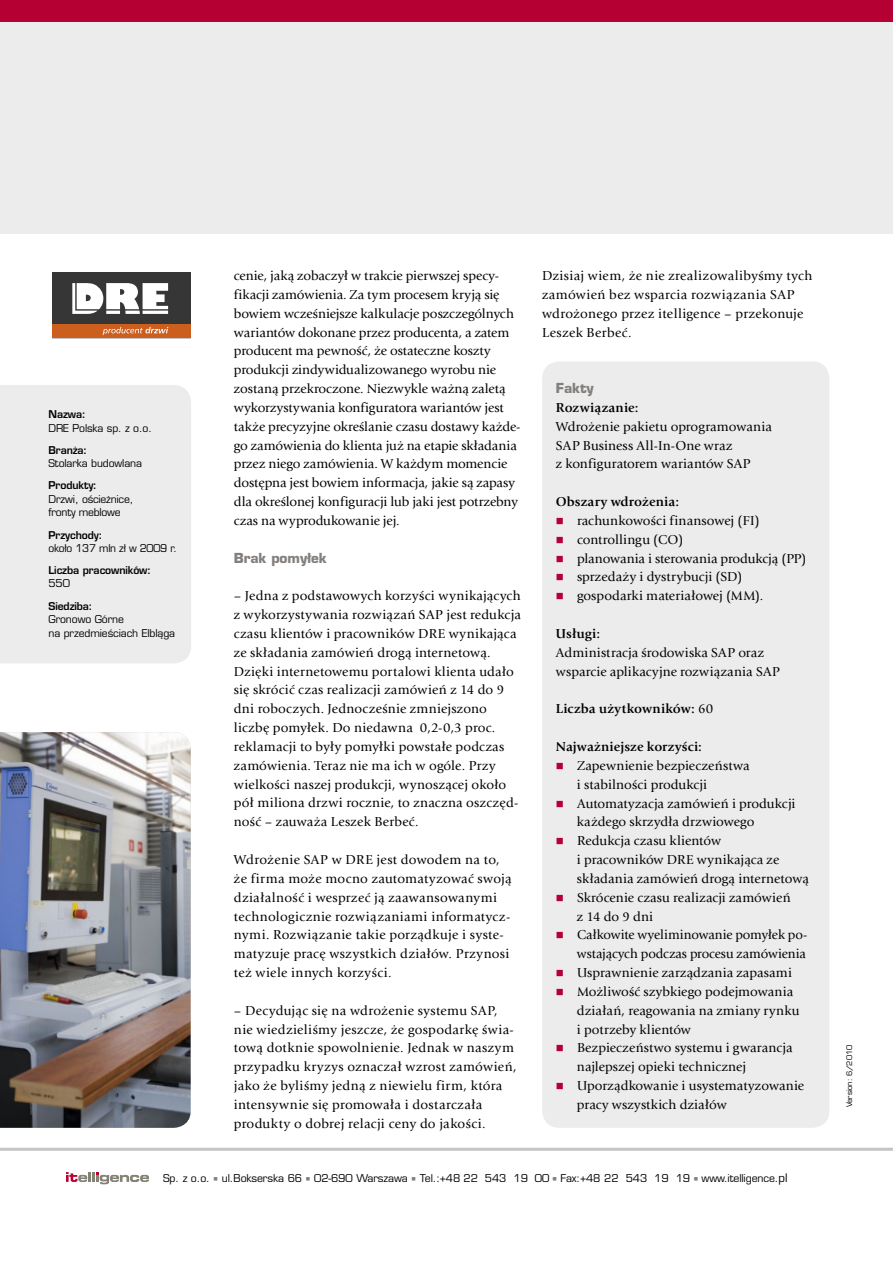
<style>
.page{position:relative;width:893px;height:1263px;background:#fff}
.page>*{position:absolute;margin:0;border:0;box-sizing:border-box;transform-origin:0 0}
.t1{font:13.5px/18.9px "Giovanni LTCE";letter-spacing:.01em;color:#000}
.t2{font:13.5px/18.9px "Giovanni LTCE";letter-spacing:.03em;color:#000}
.t3{font:700 13.5px "Giovanni LTCE";letter-spacing:.015em;color:#000}
.t4{font:700 13.5px "Eurostile LTCE";letter-spacing:-.005em;color:#837f7c}
.t5{font:500 10.5px/13.5px "Eurostile LTCE";letter-spacing:-.01em;color:#000}
.t6{font:600 10.5px "Eurostile LTCE";letter-spacing:-.01em;color:#000}
.t7{font:500 7.5px "Eurostile LTCE";letter-spacing:-.005em;color:#000}
.s1{font-weight:400}
.s2{color:#837f7c}
.s3{font-size:11.55px}
</style>
<div class="page">
<div style="left:0;top:0;width:893px;height:234px;background:#ececed"></div>
<div style="left:0;top:0;width:893px;height:21px;background:#b50034"></div>
<div style="left:0;top:386px;width:191px;height:277px;background:#ececed"></div>
<div style="left:542px;top:361px;width:287px;height:767px;background:#ececed;border-radius:17px"></div>
<hr style="left:0;top:1148px;width:893px;height:3px;background:#c5c5c7">
<div style="left:52px;top:272px;width:139px;height:53px;background:#373636"></div>
<div style="left:52px;top:325px;width:139px;height:13px;background:#cc5e1e"></div>
<svg style="left:72px;top:283px;width:96px;height:31px"></svg>
<svg style="left:103px;top:327px;width:65px;height:8px"></svg>
<img style="left:0;top:732px;width:191px;height:396px">
<svg style="left:66px;top:1172px;width:83px;height:12px"></svg>
<p class="t6" style="left:49px;top:408px;width:39px">Nazwa:</p>
<p class="t5" style="left:49px;top:421px;width:105px">DRE Polska sp. z o.o.</p>
<p class="t6" style="left:49px;top:443px;width:40px">Branża:</p>
<p class="t5" style="left:49px;top:457px;width:95px">Stolarka budowlana</p>
<p class="t6" style="left:49px;top:479px;width:50px">Produkty:</p>
<p class="t5" style="left:49px;top:492px;width:86px">Drzwi, ościeżnice, fronty meblowe</p>
<p class="t6" style="left:49px;top:528px;width:56px">Przychody:</p>
<p class="t5" style="left:49px;top:541px;width:130px">około 137 mln zł w 2009 r.</p>
<p class="t6" style="left:49px;top:563px;width:104px">Liczba pracowników:</p>
<p class="t5" style="left:49px;top:577px;width:23px">550</p>
<p class="t6" style="left:49px;top:599px;width:46px">Siedziba:</p>
<p class="t5" style="left:49px;top:612px;width:128px">Gronowo Górne<br>na przedmieściach Elbląga</p>
<p class="t1" style="left:234px;top:266px;width:288px">cenie, jaką zobaczył w trakcie pierwszej specy&shy;fikacji zamówienia. Za tym procesem kryją się bowiem wcześniejsze kalkulacje poszczególnych wariantów dokonane przez producenta, a zatem producent ma pewność, że ostateczne koszty produkcji zindywidualizowanego wyrobu nie zostaną przekroczone. Niezwykle ważną zaletą wykorzystywania konfiguratora wariantów jest także precyzyjne określanie czasu dostawy każde&shy;go zamówienia do klienta już na etapie składania przez niego zamówienia. W każdym momencie dostępna jest bowiem informacja, jakie są zapasy dla określonej konfiguracji lub jaki jest potrzebny czas na wyprodukowanie jej.</p>
<p class="t4" style="left:234px;top:549px;width:95px">Brak pomyłek</p>
<p class="t1" style="left:234px;top:586px;width:289px">– Jedna z podstawowych korzyści wynikających z wykorzystywania rozwiązań SAP jest redukcja czasu klientów i pracowników DRE wynikająca ze składania zamówień drogą internetową.<br>Dzięki internetowemu portalowi klienta udało się skrócić czas realizacji zamówień z 14 do 9 dni roboczych. Jednocześnie zmniejszono liczbę pomyłek. Do niedawna 0,2-0,3 proc. reklamacji to były pomyłki powstałe podczas zamówienia. Teraz nie ma ich w ogóle. Przy wielkości naszej produkcji, wynoszącej około pół miliona drzwi rocznie, to znaczna oszczęd&shy;ność – zauważa Leszek -Berbeć.</p>
<p class="t2" style="left:234px;top:850px;width:279px">Wdrożenie SAP w DRE jest dowodem na to, że firma może mocno zautomatyzować swoją działalność i wesprzeć ją zaawansowanymi technologicznie rozwiązaniami informatycz&shy;nymi. Rozwiązanie takie porządkuje i syste&shy;matyzuje pracę wszystkich działów. Przynosi też wiele innych korzyści.</p>
<p class="t1" style="left:234px;top:1001px;width:284px">– Decydując się na wdrożenie systemu SAP, nie wiedzieliśmy jeszcze, że gospodarkę świa&shy;tową dotknie spowolnienie. Jednak w naszym przypadku kryzys oznaczał wzrost zamówień, jako że byliśmy jedną z niewielu firm, która intensywnie się promowała i dostarczała produkty o dobrej relacji ceny do jakości.</p>
<p class="t2" style="left:542px;top:266px;width:272px">Dzisiaj wiem, że nie zrealizowalibyśmy tych zamówień bez wsparcia rozwiązania SAP wdrożonego przez itelligence – przekonuje Leszek Berbeć.</p>
<p class="t4" style="left:556px;top:380px;width:39px">Fakty</p>
<p class="t3" style="left:556px;top:399px;width:84px">Rozwiązanie:</p>
<p class="t1" style="left:556px;top:417px;width:217px">Wdrożenie pakietu oprogramowania<br>SAP Business All-In-One wraz<br>z konfiguratorem wariantów SAP</p>
<p class="t3" style="left:556px;top:494px;width:125px">Obszary wdrożenia:</p>
<p class="t1" style="left:577px;top:511px;width:231px">rachunkowości finansowej (FI) controllingu (CO)<br>planowania i sterowania produkcją (PP) sprzedaży i dystrybucji (SD) gospodarki materiałowej (MM).</p>
<p class="t3" style="left:556px;top:625px;width:46px">Usługi:</p>
<p class="t1" style="left:556px;top:643px;width:225px">Administracja środowiska SAP oraz wsparcie aplikacyjne rozwiązania SAP</p>
<p class="t3" style="left:556px;top:701px;width:159px">Liczba użytkowników: <span class="s1">60</span></p>
<p class="t3" style="left:556px;top:738px;width:148px">Najważniejsze korzyści:</p>
<p class="t1" style="left:577px;top:756px;width:233px">Zapewnienie bezpieczeństwa<br>i stabilności produkcji<br>Automatyzacja zamówień i produkcji każdego skrzydła drzwiowego<br>Redukcja czasu klientów<br>i pracowników DRE wynikająca ze składania zamówień drogą internetową<br>Skrócenie czasu realizacji zamówień<br>z 14 do 9 dni<br>Całkowite wyeliminowanie pomyłek po&shy;wstających podczas procesu zamówienia<br>Usprawnienie zarządzania zapasami<br>Możliwość szybkiego podejmowania działań, reagowania na zmiany rynku<br>i potrzeby klientów<br>Bezpieczeństwo systemu i gwarancja najlepszej opieki technicznej<br>Uporządkowanie i usystematyzowanie pracy wszystkich działów</p>
<p class="t5" style="left:163px;top:1172px;width:626px">Sp. z o.o. <span class="s2">■</span> ul.Bokserska 66 <span class="s2">■</span> 02-690 Warszawa <span class="s2">■</span> Tel.:+48 22 543 19 00 <span class="s2">■</span> Fax:+48 22 543 19 19 <span class="s2">■</span> www.itelligence.<span class="s3">pl</span></p>
<p class="t7" style="left:845px;top:1107px;width:64px;rotate:-90deg">Version: 6/2010</p>
</div>
